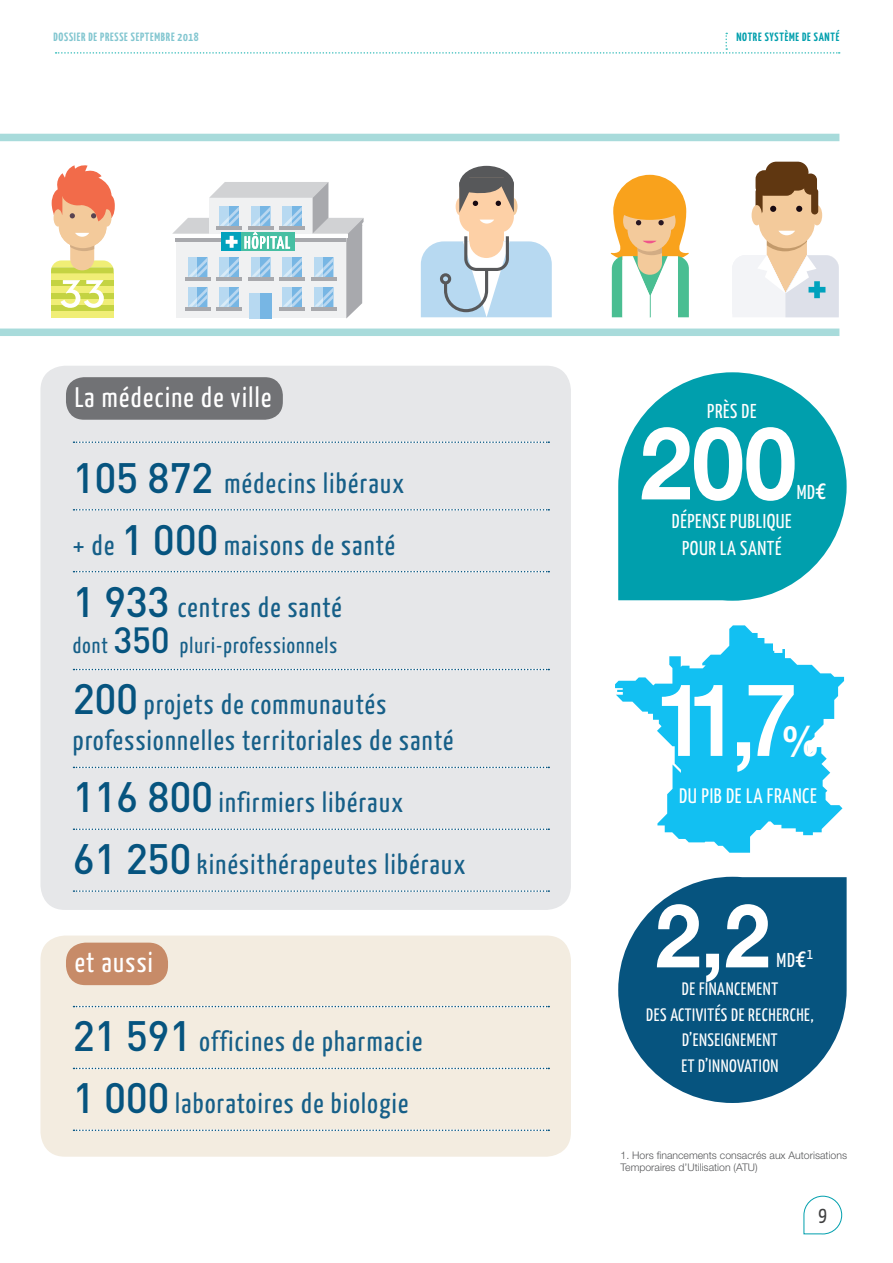
<style>
.page{position:relative;width:893px;height:1263px;background:#fff}
.page>*{position:absolute;margin:0;border:0;box-sizing:border-box;transform-origin:0 0}
.t1{font:500 101.25px "Helvetica Neue";color:#fff;scale:.93 1}
.t2{font:700 101.25px "Helvetica Neue";color:#fff;scale:.93 1}
.t3{font:700 88.5px "Helvetica Neue";color:#fff;scale:.93 1}
.t4{font:700 42px "Helvetica Neue";color:#fff;scale:.93 1}
.t5{font:28.2px/61.8px "Yanone Kaffeesatz";letter-spacing:.05em;color:#165f88}
.t6{font:28.2px "Yanone Kaffeesatz";letter-spacing:.05em;color:#fff}
.t7{font:22.2px "Yanone Kaffeesatz";letter-spacing:.05em;color:#165f88}
.t8{font:21px "Yanone Kaffeesatz";letter-spacing:.03em;color:#fff}
.t9{font:20.1px/27.3px "Yanone Kaffeesatz";letter-spacing:.03em;color:#fff;text-align:center}
.t10{font:20.1px "Yanone Kaffeesatz";color:#3e3e3f}
.t11{font:18px/25.5px "Yanone Kaffeesatz";letter-spacing:.03em;color:#fff;text-align:center}
.t12{font:700 12px "Yanone Kaffeesatz";letter-spacing:.06em;color:#82c6d0}
.t13{font:700 12px "Yanone Kaffeesatz";letter-spacing:.06em;color:#009fad}
.t14{font:300 10.5px/12px "Helvetica Neue";color:#57585a}
.s1{font-family:"DIN Pro";font-weight:500;font-size:42px;color:#06547f}
.s2{font-family:"DIN Pro";font-weight:500;font-size:36px;color:#06547f}
.s3{font-size:25.8px}
</style>
<div class="page">
<div style="left:804px;top:1196px;width:38px;height:38px;border:1px solid #009fad;border-radius:19px"></div>
<svg style="left:618px;top:372px;width:229px;height:229px;fill:#009fad"></svg>
<svg style="left:618px;top:877px;width:229px;height:226px;fill:#06547f"></svg>
<div style="left:40px;top:366px;width:531px;height:544px;background:#e6e7e9;border-radius:24px"></div>
<svg style="left:615px;top:625px;width:229px;height:228px;fill:#12c0f2"></svg>
<svg style="left:56px;top:33px;width:784px;height:21px"></svg>
<div style="left:459px;top:166px;width:55px;height:38px;background:#57585a;border-radius:50%"></div>
<svg style="left:421px;top:177px;width:131px;height:140px"></svg>
<svg style="left:172px;top:182px;width:192px;height:136px"></svg>
<div style="left:765px;top:162px;width:43px;height:29px;background:#603711;border-radius:11px"></div>
<svg style="left:732px;top:170px;width:107px;height:147px"></svg>
<div style="left:0;top:328px;width:839px;height:8px;background:#a8dbdb"></div>
<div style="left:0;top:134px;width:839px;height:7px;background:#a8dbdb"></div>
<svg style="left:74px;top:441px;width:475px;height:2px"></svg>
<svg style="left:74px;top:509px;width:475px;height:2px"></svg>
<svg style="left:74px;top:571px;width:475px;height:1px"></svg>
<svg style="left:74px;top:669px;width:475px;height:1px"></svg>
<svg style="left:74px;top:767px;width:475px;height:1px"></svg>
<svg style="left:74px;top:828px;width:475px;height:2px"></svg>
<svg style="left:74px;top:890px;width:475px;height:2px"></svg>
<div style="left:51px;top:311px;width:63px;height:6px;background:#f0ee76"></div>
<div style="left:51px;top:299px;width:63px;height:6px;background:#f0ee76"></div>
<div style="left:51px;top:286px;width:63px;height:7px;background:#f0ee76"></div>
<div style="left:51px;top:273px;width:63px;height:7px;background:#f0ee76"></div>
<svg style="left:51px;top:260px;width:63px;height:13px"></svg>
<div style="left:51px;top:280px;width:63px;height:6px;background:#c4d342"></div>
<div style="left:51px;top:293px;width:63px;height:6px;background:#c4d342"></div>
<div style="left:51px;top:305px;width:63px;height:6px;background:#c4d342"></div>
<div style="left:70px;top:231px;width:24px;height:39px;background:#f3ca9b;border-radius:12px"></div>
<svg style="left:52px;top:165px;width:63px;height:86px"></svg>
<svg style="left:60px;top:280px;width:44px;height:28px"></svg>
<div style="left:94px;top:192px;width:12px;height:12px;background:#f26b4a;border-radius:50%"></div>
<svg style="left:610px;top:175px;width:79px;height:142px"></svg>
<div style="left:667px;top:212px;width:9px;height:18px;background:#f3ca9b;border-radius:50%"></div>
<div style="left:623px;top:212px;width:9px;height:18px;background:#f3ca9b;border-radius:50%"></div>
<div style="left:619px;top:198px;width:61px;height:22px;background:#f9a21c;border-radius:50%"></div>
<div style="left:66px;top:377px;width:217px;height:43px;background:#717275;border-radius:18px"></div>
<div style="left:40px;top:935px;width:531px;height:222px;background:#f3ece0;border-radius:24px"></div>
<div style="left:66px;top:943px;width:102px;height:42px;background:#c78b68;border-radius:20px"></div>
<svg style="left:74px;top:1006px;width:475px;height:1px"></svg>
<svg style="left:74px;top:1068px;width:475px;height:1px"></svg>
<svg style="left:74px;top:1129px;width:475px;height:2px"></svg>
<p class="t12" style="left:53px;top:30px;width:147px">DOSSIER DE PRESSE SEPTEMBRE 2018</p>
<p class="t13" style="left:736px;top:30px;width:105px">NOTRE SYSTÈME DE SANTÉ</p>
<p class="t6" style="left:75px;top:380px;width:198px">La médecine de ville</p>
<p class="t5" style="left:73px;top:451px;width:333px"><span class="s1">105 872</span> médecins libéraux + de <span class="s1">1 000</span> maisons de santé<br><span class="s1">1 933</span> centres de santé</p>
<p class="t7" style="left:73px;top:631px;width:266px">dont <span class="s2">350</span> pluri-professionnels</p>
<p class="t5" style="left:73px;top:686px;width:382px;line-height:36px"><span class="s1">200</span> projets de communautés professionnelles territoriales de santé</p>
<p class="t5" style="left:73px;top:771px;width:394px"><span class="s1">116 800</span> infirmiers libéraux<br><span class="s1">61 250</span> kinésithérapeutes libéraux</p>
<p class="t6" style="left:75px;top:945px;width:80px">et aussi</p>
<p class="t5" style="left:73px;top:1010px;width:351px"><span class="s1">21 591</span> officines de pharmacie<br><span class="s1">1 000</span> laboratoires de biologie</p>
<p class="t9" style="left:707px;top:397px;width:51px">PRÈS DE</p>
<h1 class="t2" style="left:640px;top:401px;width:170px">200</h1>
<p class="t9" style="left:797px;top:478px;width:31px">MD<span class="s3">€</span></p>
<p class="t9" style="left:672px;top:506px;width:121px">DÉPENSE PUBLIQUE<br>POUR LA SANTÉ</p>
<h1 class="t1" style="left:657px;top:659px;width:153px">11,7</h1>
<h3 class="t4" style="left:781px;top:715px;width:44px">%</h3>
<p class="t8" style="left:679px;top:783px;width:139px">DU PIB DE LA FRANCE</p>
<h2 class="t3" style="left:655px;top:881px;width:125px">2,2</h2>
<p class="t9" style="left:777px;top:946px;width:38px">MD<span class="s3">€</span><sup>1</sup></p>
<p class="t11" style="left:646px;top:976px;width:169px">DE FINANCEMENT<br>DES ACTIVITÉS DE RECHERCHE,<br>D’ENSEIGNEMENT<br>ET D’INNOVATION</p>
<p class="t14" style="left:621px;top:1149px;width:228px">1. Hors financements consacrés aux Autorisations<br>Temporaires d’Utilisation (ATU)</p>
<p class="t10" style="left:819px;top:1202px;width:10px">9</p>
</div>
